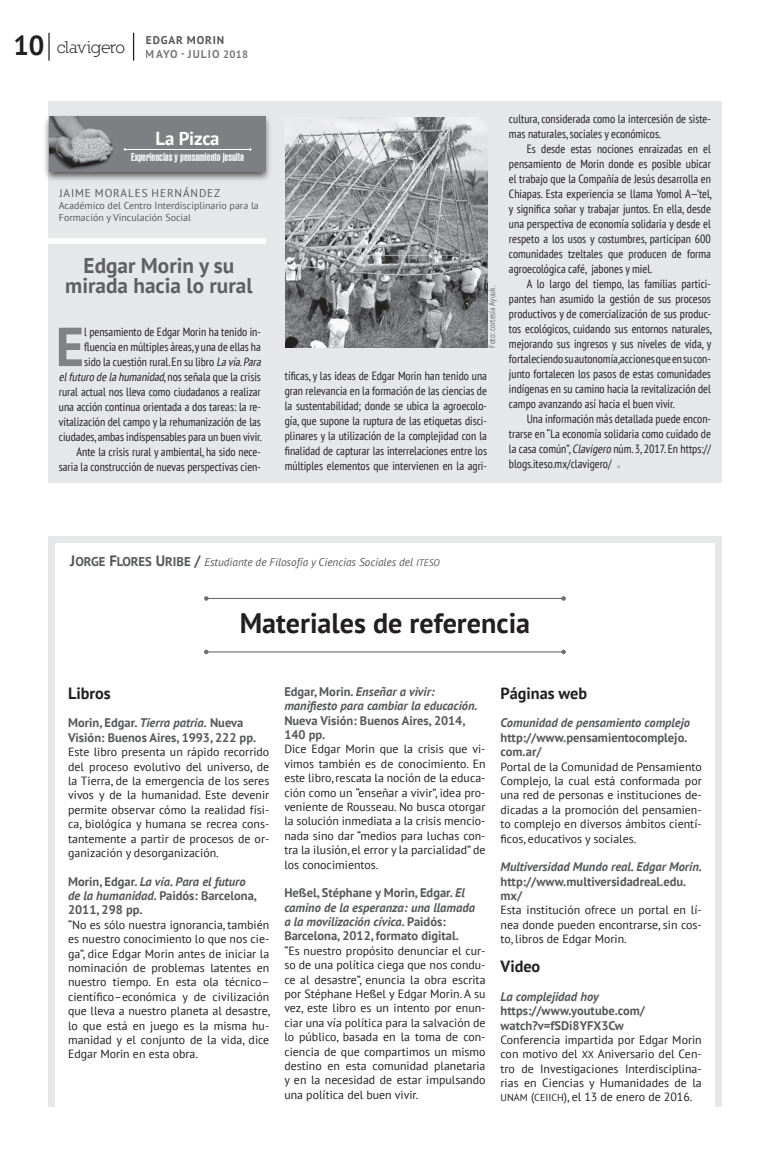
<style>
.page{position:relative;width:776px;height:1173px;background:#fff}
.page>*{position:absolute;margin:0;border:0;box-sizing:border-box;transform-origin:0 0}
.t1{font:700 54.75px "PT Sans";color:#808285}
.t2{font:700 28.12px "PT Sans";color:#231f20}
.t3{font:27.38px "PT Sans Bold SC850";color:#231f20}
.t4{font:700 21.25px/20px "PT Sans";color:#5f5f62;text-align:center}
.t5{font:700 18.75px "PT Sans";letter-spacing:-.01em;color:#fff}
.t6{font:700 16.25px "PT Sans";color:#231f20}
.t7{font:700 12.5px/14.4px "PT Sans";color:#57585a}
.t8{font:italic 700 12.5px/14.4px "PT Sans";color:#57585a}
.t9{font:11.88px/14.4px "PT Sans";color:#231f20;text-align:justify}
.t10{font:condensed 11.88px/15px "PT Sans";color:#231f20;text-align:justify}
.t11{font:italic 11.25px "PT Sans";color:#57585a}
.t12{font:700 11.25px/13.2px "PT Sans";letter-spacing:.08em;color:#565759}
.t13{font:11.25px "Swiss 911 BT Extra Compressed";color:#f0f1f2}
.t14{font:11.25px "PT Sans";letter-spacing:.08em;color:#57585a}
.t15{font:10px/12px "PT Sans";color:#57585a}
.t16{font:condensed 8.75px "PT Sans";color:#6c6d70}
.s1{color:#57585a}
.s2{font-size:10.62px;color:#57585a}
.s3{font-style:italic}
.s4{font-family:"PT Sans Bold SC850";font-style:normal;font-size:15px}
.s5{font-family:"PT Sans Bold SC850";font-style:normal;font-size:12.75px}
.s6{font-family:"PT Sans Italic SC850";font-style:normal;font-size:9.62px}
.s7{font-style:normal}
.s8{font-family:"PT Sans Regular SC850";font-size:10.12px}
.s9{font-family:"PT Sans Regular SC850"}
</style>
<div class="page">
<hr style="left:48px;top:33px;width:2px;height:28px;background:#231f20">
<svg style="left:133px;top:33px;width:1px;height:28px"></svg>
<div style="left:48px;top:101px;width:673px;height:382px;background:#e6e7e9"></div>
<div style="left:43px;top:114px;width:229px;height:68px;background:#231f20;opacity:.75"></div>
<img style="left:49px;top:117px;width:216px;height:54px">
<hr style="left:125px;top:149px;width:125px;height:1px;background:#fff">
<div style="left:45px;top:238px;width:220px;height:5px;background:#fff"></div>
<div style="left:48px;top:536px;width:6px;height:570px;background:#e6e7e9"></div>
<div style="left:715px;top:536px;width:6px;height:570px;background:#e6e7e9"></div>
<div style="left:48px;top:536px;width:673px;height:6px;background:#e6e7e9"></div>
<hr style="left:206px;top:651px;width:357px;height:1px;background:#6c6d70">
<svg style="left:204px;top:649px;width:5px;height:5px"></svg>
<svg style="left:561px;top:649px;width:5px;height:5px"></svg>
<hr style="left:206px;top:598px;width:357px;height:1px;background:#6c6d70">
<svg style="left:204px;top:596px;width:5px;height:4px"></svg>
<svg style="left:561px;top:596px;width:5px;height:4px"></svg>
<img style="left:285px;top:117px;width:202px;height:231px">
<h3 class="t3" style="left:13px;top:27px;width:33px">10</h3>
<p class="t12" style="left:57px;top:33px;width:193px;text-indent:89px">EDGAR MORIN <sup>clavigero</sup> <span class="s1">MAYO - JULIO</span> <span class="s2">2018</span></p>
<h3 class="t5" style="left:156px;top:126px;width:65px">La Pizca</h3>
<p class="t13" style="left:131px;top:151px;width:114px">Experiencias y pensamiento jesuita</p>
<p class="t14" style="left:59px;top:186px;width:162px">JAIME MORALES HERNÁNDEZ</p>
<p class="t15" style="left:59px;top:199px;width:201px">Académico del Centro Interdisciplinario para la<br>Formación y Vinculación Social</p>
<h3 class="t4" style="left:65px;top:255px;width:189px">Edgar Morin y su mirada hacia lo rural</h3>
<p class="t10" style="left:59px;top:324px;width:206px;text-align:right">l pensamiento de Edgar Morin ha tenido in&shy;fluencia en múltiples áreas, y una de ellas ha<br>sido la cuestión rural. En su libro <span class="s3">Lavía.Para elfuturo delahumanidad</span>, n o s s e ñ a la q u e la c r i s i s rural actual nos lleva como ciudadanos a realizar una acción continua orientada a dos tareas: la re&shy;vitalización del campo y la rehumanización de las ciudades, ambas indispensables para un buen vivir.<br>Ante la crisis rural y ambiental, ha sido nece&shy;saria la construcción de nuevas perspectivas cien-</p>
<h1 class="t1" style="left:56px;top:310px;width:30px">E</h1>
<p class="t16" style="left:486px;top:348px;width:63px;rotate:-90deg">Foto: cortesía Ayuuk.</p>
<p class="t10" style="left:285px;top:368px;width:204px">tíficas, y las ideas de Edgar Morin han tenido una gran relevancia en la formación de las ciencias de la sustentabilidad; donde se ubica la agroecolo&shy;gía, que supone la ruptura de las etiquetas disci&shy;plinares y la utilización de la complejidad con la finalidad de capturar las interrelaciones entre los múltiples elementos que intervienen en la agri-</p>
<p class="t10" style="left:509px;top:111px;width:203px">cultura, considerada como la intercesión de siste&shy;mas naturales, sociales y económicos.</p>
<p class="t10" style="left:509px;top:141px;width:204px;text-indent:18px">Es desde estas nociones enraizadas en el pensamiento de Morin donde es posible ubicar el trabajo que la Compañía de Jesús desarrolla en Chiapas. Esta experiencia se llama Yomol A—’tel, y significa soñar y trabajar juntos. En ella, desde una perspectiva de economía solidaria y desde el respeto a los usos y costumbres, participan 600 comunidades tzeltales que producen de forma agroecológica café, jabones y miel.</p>
<p class="t10" style="left:509px;top:276px;width:204px;text-indent:18px">A lo largo del tiempo, las familias partici&shy;pantes han asumido la gestión de sus procesos productivos y de comercialización de sus produc&shy;tos ecológicos, cuidando sus entornos naturales, mejorando sus ingresos y sus niveles de vida, y fortaleciendo su autonomía,acciones que en su con&shy;junto fortalecen los pasos de estas comunidades indígenas en su camino hacia la revitalización del campo avanzando así hacia el buen vivir.</p>
<p class="t10" style="left:509px;top:411px;width:203px;text-indent:18px">Una información más detallada puede encon&shy;trarse en “La economía solidaria como cuidado de la casa común”, <span class="s3">Clavigero</span> núm. 3, 2017. En https:// blogs.iteso.mx/clavigero/</p>
<p class="t11" style="left:70px;top:555px;width:371px"><span class="s4">J</span><span class="s5">ORGE</span> <span class="s4">F</span><span class="s5">LORES</span> <span class="s4">U</span><span class="s5">RIBE</span> <span class="s4">/</span> Estudiante de Filosofía y Ciencias Sociales del <span class="s6">ITESO</span></p>
<h2 class="t2" style="left:240px;top:604px;width:292px">Materiales de referencia</h2>
<h3 class="t6" style="left:68px;top:682px;width:44px">Libros</h3>
<p class="t7" style="left:68px;top:715px;width:189px">Morin, Edgar. <span class="s3">Tierra patria.</span> Nueva<br>Visión: Buenos Aires, 1993, 222 pp.</p>
<p class="t9" style="left:68px;top:744px;width:203px">Este libro presenta un rápido recorrido del proceso evolutivo del universo, de la Tierra, de la emergencia de los seres vivos y de la humanidad. Este devenir permite observar cómo la realidad físi&shy;ca, biológica y humana se recrea cons&shy;tantemente a partir de procesos de or&shy;ganización y desorganización.</p>
<p class="t7" style="left:68px;top:873px;width:190px">Morin, Edgar. <span class="s3">La vía. Para el futuro de la humanidad.</span> Paidós: Barcelona,<br>2011, 298 pp.</p>
<p class="t9" style="left:68px;top:917px;width:204px">“No es sólo nuestra ignorancia, también es nuestro conocimiento lo que nos cie&shy;ga”, dice Edgar Morin antes de iniciar la nominación de problemas latentes en nuestro tiempo. En esta ola técnico– científico–económica y de civilización que lleva a nuestro planeta al desastre, lo que está en juego es la misma hu&shy;manidad y el conjunto de la vida, dice Edgar Morin en esta obra.</p>
<p class="t8" style="left:284px;top:684px;width:195px"><span class="s7">Edgar, Morin.</span> Enseñar a vivir: manifiesto para cambiar la educación.</p>
<p class="t7" style="left:284px;top:712px;width:182px">Nueva Visión: Buenos Aires, 2014,<br>140 pp.</p>
<p class="t9" style="left:284px;top:741px;width:203px">Dice Edgar Morin que la crisis que vi&shy;vimos también es de conocimiento. En este libro, rescata la noción de la educa&shy;ción como un “enseñar a vivir”, idea pro&shy;veniente de Rousseau. No busca otorgar la solución inmediata a la crisis mencio&shy;nada sino dar “medios para luchas con&shy;tra la ilusión, el error y la parcialidad” de los conocimientos.</p>
<p class="t7" style="left:284px;top:885px;width:192px">Hessel, Stéphane y Morin, Edgar. <span class="s3">El camino de la esperanza: una llamada a la movilización cívica.</span> Paidós:<br>Barcelona, 2012, formato digital.</p>
<p class="t9" style="left:284px;top:943px;width:203px">“Es nuestro propósito denunciar el cur&shy;so de una política ciega que nos condu&shy;ce al desastre”, enuncia la obra escrita por Stéphane Hessel y Edgar Morin. A su vez, este libro es un intento por enun&shy;ciar una vía política para la salvación de lo público, basada en la toma de con&shy;ciencia de que compartimos un mismo destino en esta comunidad planetaria y en la necesidad de estar impulsando una política del buen vivir.</p>
<h3 class="t6" style="left:500px;top:682px;width:88px">Páginas web</h3>
<p class="t8" style="left:500px;top:715px;width:191px">Comunidad de pensamiento complejo</p>
<p class="t7" style="left:500px;top:730px;width:188px">http://www.pensamientocomplejo. com.ar/</p>
<p class="t9" style="left:500px;top:758px;width:203px">Portal de la Comunidad de Pensamiento Complejo, la cual está conformada por una red de personas e instituciones de&shy;dicadas a la promoción del pensamien&shy;to complejo en diversos ámbitos cientí&shy;ficos, educativos y sociales.</p>
<p class="t8" style="left:500px;top:859px;width:203px">Multiversidad Mundo real. Edgar Morin.</p>
<p class="t7" style="left:500px;top:873px;width:187px">http://www.multiversidadreal.edu. mx/</p>
<p class="t9" style="left:500px;top:902px;width:203px">Esta institución ofrece un portal en lí&shy;nea donde pueden encontrarse, sin cos&shy;to, libros de Edgar Morin.</p>
<h3 class="t6" style="left:500px;top:955px;width:41px">Video</h3>
<p class="t8" style="left:500px;top:988px;width:100px">La complejidad hoy</p>
<p class="t7" style="left:500px;top:1003px;width:146px">https://www.youtube.com/ watch?v=fSDi8YFX3Cw</p>
<p class="t9" style="left:500px;top:1032px;width:203px">Conferencia impartida por Edgar Morin con motivo del <span class="s8">XX</span> Aniversario del Cen&shy;tro de Investigaciones Interdisciplina&shy;rias en Ciencias y Humanidades de la <span class="s8">UNAM</span> (<span class="s8">CEIICH</span><span class="s9">)</span>, el 13 de enero de 2016.</p>
</div>
